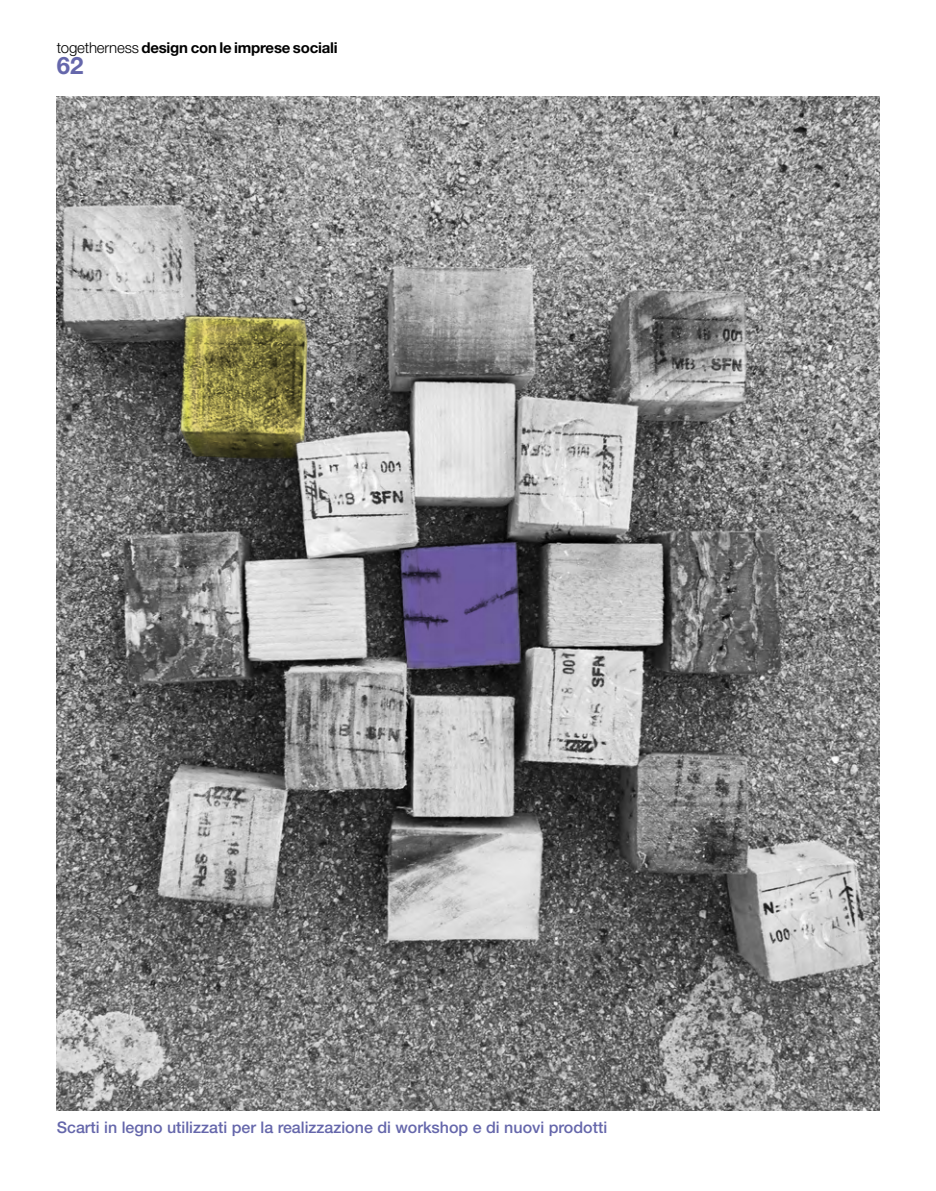
<style>
.page{position:relative;width:936px;height:1191px;background:#fff}
.page>*{position:absolute;margin:0;border:0;box-sizing:border-box;transform-origin:0 0}
.t1{font:700 24px "Helvetica Neue LT Pro";color:#6567ab}
.t2{font:500 16px "Helvetica Neue LT Pro";color:#6567ab}
.t3{font:700 15px "Helvetica Neue LT Pro";letter-spacing:-.015em;color:#000}
.s1{font-weight:300}
</style>
<div class="page">
<img style="left:57px;top:96px;width:822px;height:1014px">
<p class="t3" style="left:57px;top:38px;width:282px"><span class="s1">togetherness</span> design con le imprese sociali</p>
<h1 class="t1" style="left:57px;top:50px;width:28px">62</h1>
<p class="t2" style="left:57px;top:1117px;width:552px">Scarti in legno utilizzati per la realizzazione di workshop e di nuovi prodotti</p>
</div>
